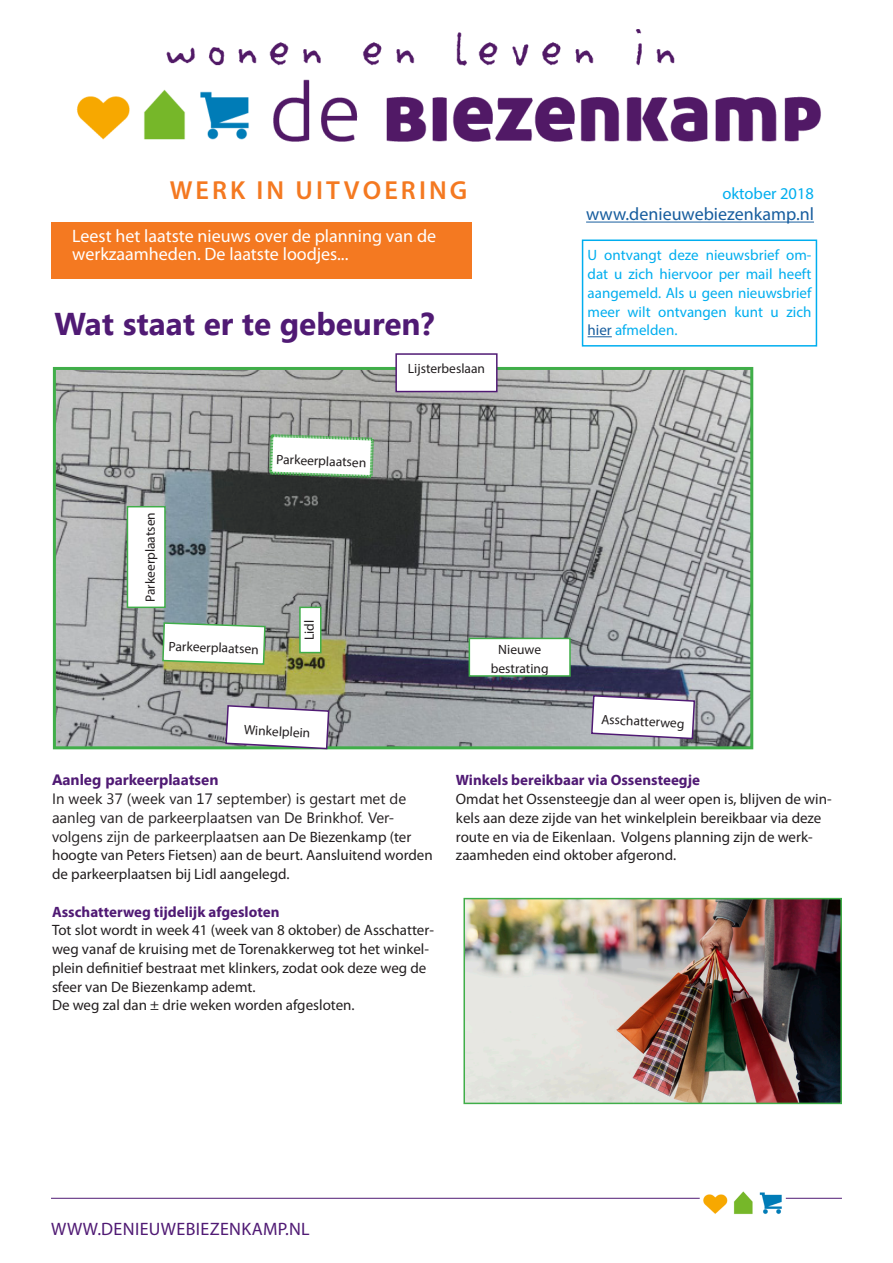
<style>
.page{position:relative;width:893px;height:1263px;background:#fff}
.page>*{position:absolute;margin:0;border:0;box-sizing:border-box;transform-origin:0 0}
.Intro_tekst{font:700 31.5px "Segoe UI";color:#501a74}
.t1{font:600 26.25px "Myriad Pro";letter-spacing:.12em;color:#f47921}
.Intro_tekst-2{font:18px/18.8px "Myriad Pro";color:#fff}
.t2{font:18px "Myriad Pro";letter-spacing:.02em;color:#501a74}
.t3{font:18px "Myriad Pro";color:#175d9e}
.t4{font:16.5px "Myriad Pro";color:#00aeef}
.Intro_tekst-3{font:15px/18.8px "Myriad Pro";color:#231f20}
.Intro_tekst-4{font:15px/18.8px "Segoe UI";color:#231f20}
.Intro_tekst-5{font:15px/18.8px "Myriad Pro";color:#00aeef;text-align:justify}
.Intro_tekst-6{font:700 15px "Myriad Pro";color:#501a74}
.Intro_tekst-7{font:700 15px "Segoe UI";color:#501a74}
.Intro_tekst-8{font:13.5px "Myriad Pro";color:#231f20}
.s1{color:#175d9e}
.s2{font-family:"Myriad Pro"}
</style>
<div class="page">
<hr style="left:51px;top:1198px;width:791px;height:1px;background:#501a74">
<img style="left:699px;top:1191px;width:87px;height:24px">
<img style="left:76px;top:29px;width:745px;height:113px">
<hr style="left:586px;top:222px;width:228px;height:1px;background:#175d9e">
<div style="left:51px;top:223px;width:421px;height:56px;background:#f47921"></div>
<svg style="left:588px;top:336px;width:24px;height:1px"></svg>
<div style="left:582px;top:239px;width:235px;height:108px;border:2px solid #00aeef"></div>
<img style="left:57px;top:371px;width:692px;height:374px">
<div style="left:53px;top:367px;width:700px;height:382px;border:3px solid #40ae49"></div>
<div style="left:396px;top:354px;width:101px;height:38px;background:#fff"></div>
<div style="left:395px;top:353px;width:103px;height:39px;border:2px solid #501a74"></div>
<svg style="left:590px;top:694px;width:106px;height:46px"></svg>
<svg style="left:269px;top:434px;width:105px;height:44px"></svg>
<div style="left:127px;top:507px;width:38px;height:100px;background:#fff"></div>
<div style="left:127px;top:506px;width:39px;height:102px;border:2px solid #40ae49"></div>
<svg style="left:161px;top:621px;width:105px;height:45px"></svg>
<div style="left:469px;top:638px;width:101px;height:38px;background:#fff"></div>
<div style="left:469px;top:638px;width:102px;height:39px;border:2px solid #40ae49"></div>
<svg style="left:225px;top:704px;width:105px;height:46px"></svg>
<div style="left:300px;top:607px;width:21px;height:45px;background:#fff"></div>
<div style="left:299px;top:607px;width:22px;height:46px;border:2px solid #40ae49"></div>
<img style="left:466px;top:901px;width:373px;height:200px">
<div style="left:463px;top:898px;width:379px;height:206px;border:2px solid #40ae49"></div>
<p class="t1" style="left:170px;top:173px;width:299px">WERK IN UITVOERING</p>
<p class="t4" style="left:722px;top:183px;width:93px">oktober 2018</p>
<p class="t3" style="left:586px;top:203px;width:229px">www.denieuwebiezenkamp.nl</p>
<p class="Intro_tekst-2" style="left:72px;top:226px;width:365px">Leest het laatste nieuws over de planning van de werkzaamheden. De laatste loodjes...</p>
<p class="Intro_tekst-5" style="left:588px;top:246px;width:225px">U ontvangt deze nieuwsbrief om&shy;dat u zich hiervoor per mail heeft aangemeld. Als u geen nieuwsbrief meer wilt ontvangen kunt u zich</p>
<p class="Intro_tekst" style="left:54px;top:302px;width:381px">Wat staat er te gebeuren?</p>
<p class="Intro_tekst-5" style="left:588px;top:321px;width:92px"><span class="s1">hier</span> afmelden.</p>
<p class="Intro_tekst-8" style="left:142px;top:602px;width:92px;rotate:-90deg">Parkeerplaatsen</p>
<p class="Intro_tekst-8" style="left:169px;top:638px;width:92px;rotate:2deg">Parkeerplaatsen</p>
<p class="Intro_tekst-8" style="left:277px;top:451px;width:92px;rotate:2deg">Parkeerplaatsen</p>
<p class="Intro_tekst-8" style="left:301px;top:640px;width:22px;rotate:-90deg">Lidl</p>
<p class="Intro_tekst-8" style="left:244px;top:721px;width:68px;rotate:3deg">Winkelplein</p>
<p class="Intro_tekst-8" style="left:408px;top:360px;width:79px">Lijsterbeslaan</p>
<p class="Intro_tekst-8" style="left:498px;top:641px;width:44px">Nieuwe</p>
<p class="Intro_tekst-8" style="left:491px;top:660px;width:59px">bestrating</p>
<p class="Intro_tekst-8" style="left:602px;top:711px;width:85px;rotate:3deg">Asschatterweg</p>
<p class="Intro_tekst-7" style="left:52px;top:769px;width:168px">Aanleg parkeerplaatsen</p>
<p class="Intro_tekst-4" style="left:52px;top:789px;width:382px">In week 37 (week van 17 september) is gestart met de aanleg van de parkeerplaatsen van De Brinkhof. Ver&shy;volgens zijn de parkeerplaatsen <span class="s2">aan De Biezenkamp (ter hoogte van Peters Fietsen) aan de beurt. Aansluitend worden de parkeerplaatsen bij Lidl aangelegd.</span></p>
<p class="Intro_tekst-6" style="left:52px;top:902px;width:229px">Asschatterweg tijdelijk afgesloten</p>
<p class="Intro_tekst-3" style="left:52px;top:921px;width:383px">Tot slot wordt in week 41 (week van 8 oktober) de Asschatter&shy;weg vanaf de kruising met de Torenakkerweg tot het winkel&shy;plein definitief bestraat met klinkers, zodat ook deze weg de sfeer van De Biezenkamp ademt.</p>
<p class="Intro_tekst-3" style="left:52px;top:996px;width:304px">De weg zal dan ± drie weken worden afgesloten.</p>
<p class="Intro_tekst-6" style="left:456px;top:770px;width:246px">Winkels bereikbaar via Ossensteegje</p>
<p class="Intro_tekst-3" style="left:456px;top:789px;width:377px">Omdat het Ossensteegje dan al weer open is, blijven de win&shy;kels aan deze zijde van het winkelplein bereikbaar via deze route en via de Eikenlaan. Volgens planning zijn de werk&shy;zaamheden eind oktober afgerond.</p>
<p class="t2" style="left:51px;top:1218px;width:260px">WWW.DENIEUWEBIEZENKAMP.NL</p>
</div>
